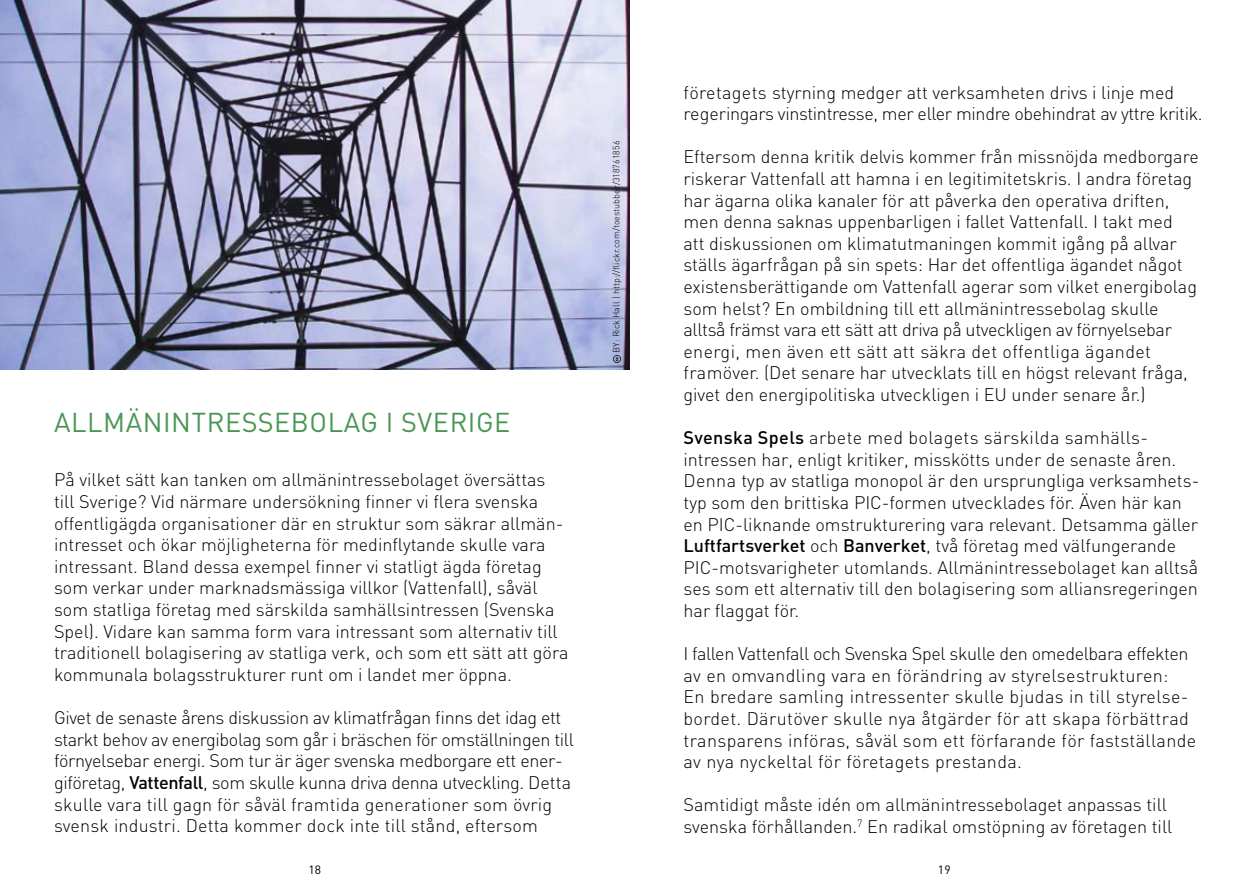
<style>
.page{position:relative;width:1259px;height:893px;background:#fff}
.page>*{position:absolute;margin:0;border:0;box-sizing:border-box;transform-origin:0 0}
.t1{font:27px "DIN";letter-spacing:.02em;color:#499654}
.t2{font:300 18px/21.6px "DIN";color:#000}
.t3{font:300 18px/21.6px "DIN";letter-spacing:-.02em;color:#000}
.t4{font:300 18px/21.6px "DIN";letter-spacing:.02em;color:#000}
.t5{font:12px "DIN";color:#000}
.t6{font:300 9px "DIN";color:#000}
.s1{font-weight:500}
</style>
<div class="page">
<img style="left:0;top:0;width:629px;height:369px">
<svg style="left:613px;top:356px;width:7px;height:7px"></svg>
<h1 class="t1" style="left:54px;top:406px;width:458px">ALLMÄNINTRESSEBOLAG I SVERIGE</h1>
<p class="t2" style="left:54px;top:469px;width:516px">På vilket sätt kan tanken om allmänintressebolaget översättas till Sverige? Vid närmare undersökning finner vi flera svenska offentligägda organisationer där en struktur som säkrar allmän&shy;intresset och ökar möjligheterna för medinflytande skulle vara intressant. B land dessa exempel finner vi statligt ägda företag som verkar under marknadsmässiga villkor (Vattenfall), såväl som statliga företag med särskilda samhällsintressen (Svenska Spel). Vidare kan samma form vara intressant som alternativ till traditionell bolagisering av statliga verk, och som ett sätt att göra kommunala bolagsstrukturer runt om i landet mer öppna.</p>
<p class="t3" style="left:54px;top:707px;width:521px">Givet de senaste årens diskussion av klimatfrågan finns det idag ett starkt behov av energibolag som går i bräschen för omställningen till förnyelsebar energi. Som tur är äger svenska medborgare ett ener&shy;giföretag, <span class="s1">Vattenfall</span>, som skulle kunna driva denna utveckling. Detta skulle vara till gagn för såväl framtida generationer som övrig svensk industri. Detta kommer dock inte till stånd, eftersom</p>
<p class="t6" style="left:611px;top:353px;width:214px;rotate:-90deg">BY: Rick Hall | http://flickr.com/toestubber/318761856</p>
<p class="t2" style="left:683px;top:81px;width:521px">företagets styrning medger att verksamheten drivs i linje med regeringars vinstintresse, mer eller mindre obehindrat av yttre kritik.</p>
<p class="t2" style="left:683px;top:146px;width:517px">Eftersom denna kritik delvis kommer från missnöjda medborgare riskerar Vattenfall att hamna i en legitimitetskris. I andra företag har ägarna olika kanaler för att påverka den operativa driften, men denna saknas uppenbarligen i fallet Vattenfall. I takt med<br>att diskussionen om klimatutmaningen kommit igång på allvar ställs ägarfrågan på sin spets: Har det offentliga ägandet något existensberättigande om Vattenfall agerar som vilket energibolag som helst? En ombildning till ett allmänintressebolag skulle alltså främst vara ett sätt att driva på utveckligen av förnyelsebar energi, men även ett sätt att säkra det offentliga ägandet framöver. (Det senare har utvecklats till en högst relevant fråga, givet den energipolitiska utveckligen i EU under senare år.)</p>
<p class="t2" style="left:683px;top:427px;width:517px"><span class="s1">Svenska Spels</span> arbete med bolagets särskilda samhälls&shy;intressen har, enligt kritiker, misskötts under de senaste åren.<br>Denna typ av statliga monopol är den ursprungliga verksamhets&shy;typ som den brittiska PI C-formen utvecklades för. Även här kan en PI C-liknande omstrukturering vara relevant. Detsamma gäller <span class="s1">Luftfartsverket</span> och <span class="s1">Banverket</span>, två företag med välfungerande<br>PI C- motsvarigheter utomlands. Allmänintressebolaget kan alltså ses som ett alternativ till den bolagisering som alliansregeringen har flaggat för.</p>
<p class="t4" style="left:683px;top:643px;width:514px">I fallen Vattenfall och Svenska Spel skulle den omedelbara effekten av en omvandling vara en förändring av styrelsestrukturen:<br>En bredare samling intressenter skulle bjudas in till styrelse&shy;bordet. Därutöver skulle nya åtgärder för att skapa förbättrad transparens införas, såväl som ett förfarande för fastställande av nya nyckeltal för företagets prestanda.</p>
<p class="t2" style="left:683px;top:794px;width:490px">Samtidigt måste idén om allmänintressebolaget anpassas till svenska förhållanden.<sup>7</sup> En radikal omstöpning av företagen till</p>
<p class="t5" style="left:308px;top:863px;width:14px">18</p>
<p class="t5" style="left:938px;top:863px;width:14px">19</p>
</div>
